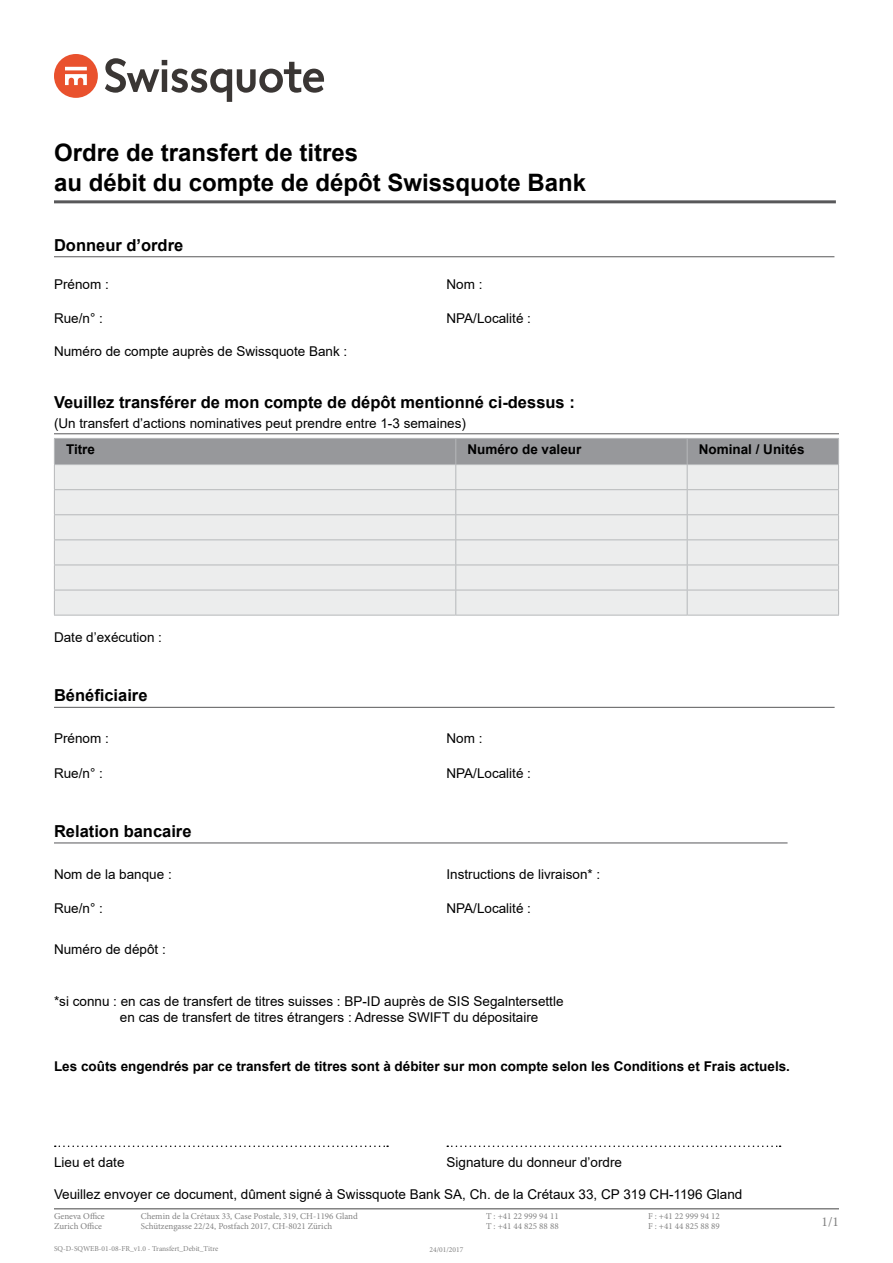
<style>
.page{position:relative;width:893px;height:1263px;background:#fff}
.page>*{position:absolute;margin:0;border:0;box-sizing:border-box;transform-origin:0 0}
.t1{font:700 24px/30px "Arial";color:#000}
.t2{font:700 16.5px "Arial";color:#000}
.t3{font:13.5px/16.2px "Arial";color:#000}
.t4{font:700 13.5px "Arial";color:#000}
.t5{font:13.5px "Minion Pro";color:#828282}
.t6{font:9px "Minion Pro";color:#828282}
.t7{font:7.5px "Minion Pro";color:#828282}
</style>
<div class="page">
<hr style="left:54px;top:200px;width:782px;height:3px;background:#58585a">
<hr style="left:54px;top:256px;width:780px;height:1px;background:#58585a">
<hr style="left:54px;top:433px;width:785px;height:1px;background:#58585a">
<hr style="left:54px;top:707px;width:781px;height:1px;background:#58585a">
<hr style="left:54px;top:842px;width:733px;height:1px;background:#58585a">
<hr style="left:54px;top:615px;width:402px;height:1px;background:#b6b8ba">
<hr style="left:456px;top:615px;width:231px;height:1px;background:#b6b8ba">
<hr style="left:687px;top:615px;width:152px;height:1px;background:#b6b8ba">
<svg style="left:54px;top:438px;width:785px;height:177px;background:#dddedf"></svg>
<svg style="left:55px;top:1145px;width:333px;height:2px"></svg>
<svg style="left:447px;top:1145px;width:334px;height:2px"></svg>
<svg style="left:54px;top:54px;width:44px;height:44px"></svg>
<svg style="left:105px;top:58px;width:219px;height:44px"></svg>
<hr style="left:54px;top:1208px;width:785px;height:1px;background:#828282">
<h1 class="t1" style="left:54px;top:138px;width:534px">Ordre de transfert de titres<br>au débit du compte de dépôt Swissquote Bank</h1>
<p class="t2" style="left:54px;top:233px;width:131px">Donneur d’ordre</p>
<p class="t3" style="left:54px;top:276px;width:56px">Prénom :</p>
<p class="t3" style="left:446px;top:276px;width:38px">Nom :</p>
<p class="t3" style="left:54px;top:310px;width:50px">Rue/n° :</p>
<p class="t3" style="left:446px;top:310px;width:86px">NPA/Localité :</p>
<p class="t3" style="left:54px;top:343px;width:295px">Numéro de compte auprès de Swissquote Bank :</p>
<p class="t2" style="left:54px;top:391px;width:522px">Veuillez transférer de mon compte de dépôt mentionné ci-dessus :</p>
<p class="t3" style="left:54px;top:415px;width:413px">(Un transfert d’actions nominatives peut prendre entre 1-3 semaines)</p>
<p class="t4" style="left:66px;top:440px;width:31px">Titre</p>
<p class="t4" style="left:467px;top:440px;width:116px">Numéro de valeur</p>
<p class="t4" style="left:699px;top:440px;width:107px">Nominal / Unités</p>
<p class="t3" style="left:54px;top:629px;width:110px">Date d’exécution :</p>
<p class="t2" style="left:54px;top:684px;width:95px">Bénéficiaire</p>
<p class="t3" style="left:54px;top:730px;width:56px">Prénom :</p>
<p class="t3" style="left:446px;top:730px;width:38px">Nom :</p>
<p class="t3" style="left:54px;top:765px;width:50px">Rue/n° :</p>
<p class="t3" style="left:446px;top:765px;width:86px">NPA/Localité :</p>
<p class="t2" style="left:54px;top:819px;width:139px">Relation bancaire</p>
<p class="t3" style="left:54px;top:866px;width:119px">Nom de la banque :</p>
<p class="t3" style="left:446px;top:866px;width:155px">Instructions de livraison* :</p>
<p class="t3" style="left:54px;top:900px;width:50px">Rue/n° :</p>
<p class="t3" style="left:446px;top:900px;width:86px">NPA/Localité :</p>
<p class="t3" style="left:54px;top:941px;width:113px">Numéro de dépôt :</p>
<p class="t3" style="left:120px;top:993px;width:445px;text-indent:-66px">*si connu : en cas de transfert de titres suisses : BP-ID auprès de SIS Segalntersettle en cas de transfert de titres étrangers : Adresse SWIFT du dépositaire</p>
<p class="t4" style="left:54px;top:1056px;width:737px">Les coûts engendrés par ce transfert de titres sont à débiter sur mon compte selon les Conditions et Frais actuels.</p>
<p class="t3" style="left:54px;top:1154px;width:72px">Lieu et date</p>
<p class="t3" style="left:446px;top:1154px;width:177px">Signature du donneur d’ordre</p>
<p class="t3" style="left:54px;top:1186px;width:690px">Veuillez envoyer ce document, dûment signé à Swissquote Bank SA, Ch. de la Crétaux 33, CP 319 CH-1196 Gland</p>
<p class="t6" style="left:54px;top:1209px;width:52px">Geneva Office</p>
<p class="t6" style="left:141px;top:1209px;width:219px">Chemin de la Crétaux 33, Case Postale, 319, CH-1196 Gland</p>
<p class="t6" style="left:486px;top:1209px;width:74px">T : +41 22 999 94 11</p>
<p class="t6" style="left:648px;top:1209px;width:73px">F : +41 22 999 94 12</p>
<p class="t6" style="left:54px;top:1220px;width:50px">Zurich Office</p>
<p class="t6" style="left:141px;top:1220px;width:193px">Schützengasse 22/24, Postfach 2017, CH-8021 Zürich</p>
<p class="t6" style="left:486px;top:1220px;width:74px">T : +41 44 825 88 88</p>
<p class="t6" style="left:648px;top:1220px;width:73px">F : +41 44 825 88 89</p>
<p class="t7" style="left:54px;top:1244px;width:166px">SQ-D-SQWEB-01-08-FR_v1.0 - Transfert_Debit_Titre</p>
<p class="t7" style="left:430px;top:1244px;width:35px">24/01/2017</p>
<p class="t5" style="left:821px;top:1213px;width:19px">1/1</p>
</div>
